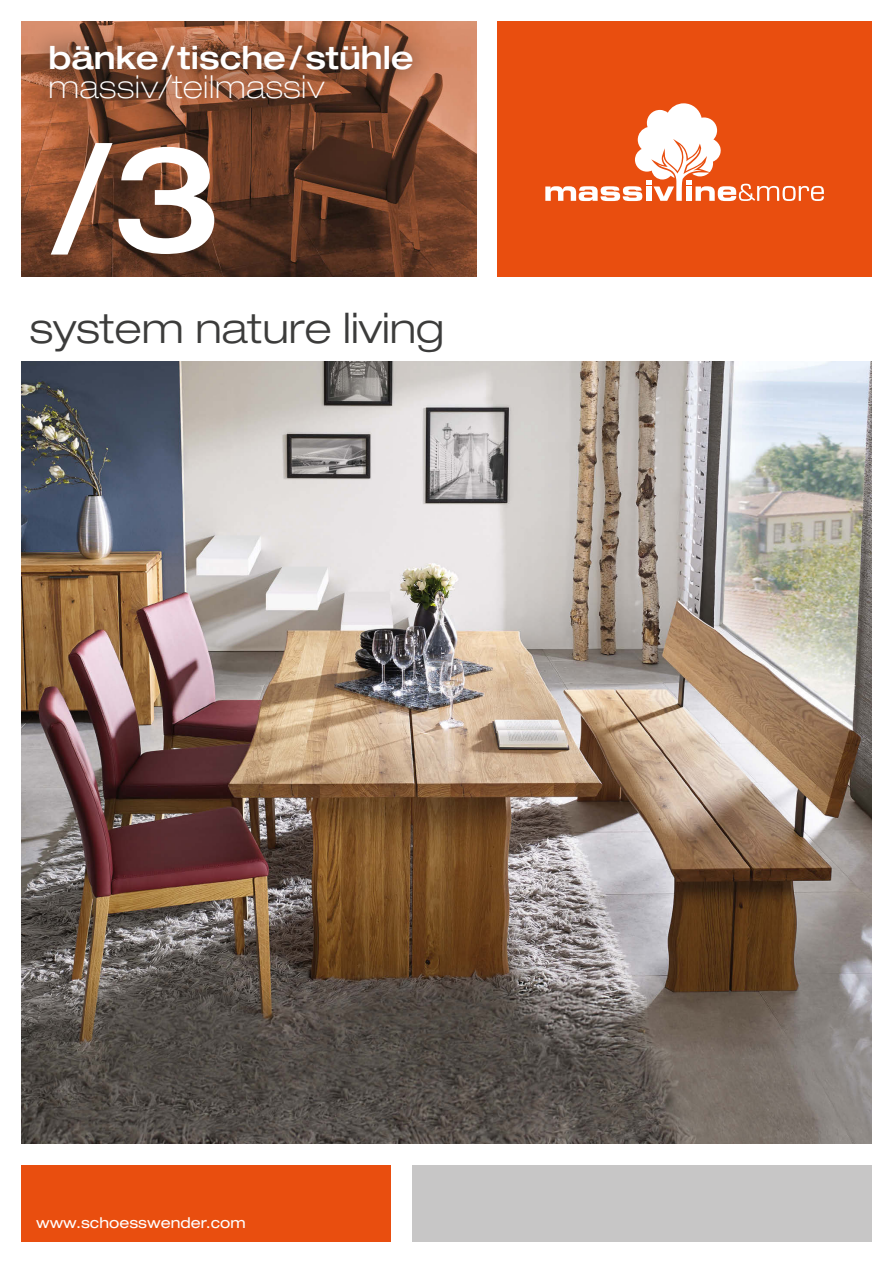
<style>
.page{position:relative;width:893px;height:1263px;background:#fff}
.page>*{position:absolute;margin:0;border:0;box-sizing:border-box;transform-origin:0 0}
.t1{font:500 expanded 147.9px "Helvetica Neue";color:#fff}
.t2{font:300 expanded 42px "Helvetica Neue LT Std";color:#3c3c3b}
.t3{font:500 expanded 31.8px "Helvetica Neue";color:#fff}
.t4{font:100 expanded 31.8px "Helvetica Neue";letter-spacing:.02em;color:#fff}
.t5{font:expanded 15px "Helvetica Neue";color:#fff}
</style>
<div class="page">
<img style="left:21px;top:361px;width:851px;height:782px">
<div style="left:497px;top:21px;width:375px;height:255px;background:#e94e0f"></div>
<img style="left:21px;top:21px;width:455px;height:255px">
<svg style="left:545px;top:103px;width:279px;height:98px"></svg>
<div style="left:686px;top:186px;width:5px;height:15px;background:#fff"></div>
<div style="left:412px;top:1165px;width:460px;height:77px;background:#c7c6c6"></div>
<div style="left:21px;top:1165px;width:370px;height:77px;background:#e94e0f"></div>
<div style="left:27px;top:23px;width:407px;height:99px;background:#1d1d1b;opacity:.94"></div>
<h3 class="t3" style="left:49px;top:38px;width:367px">bänke/tische/stühle</h3>
<h3 class="t4" style="left:49px;top:68px;width:278px">massiv/teilmassiv</h3>
<h1 class="t1" style="left:52px;top:107px;width:171px">/3</h1>
<h2 class="t2" style="left:30px;top:303px;width:416px">system nature living</h2>
<p class="t5" style="left:36px;top:1214px;width:211px">www.schoesswender.com</p>
</div>
